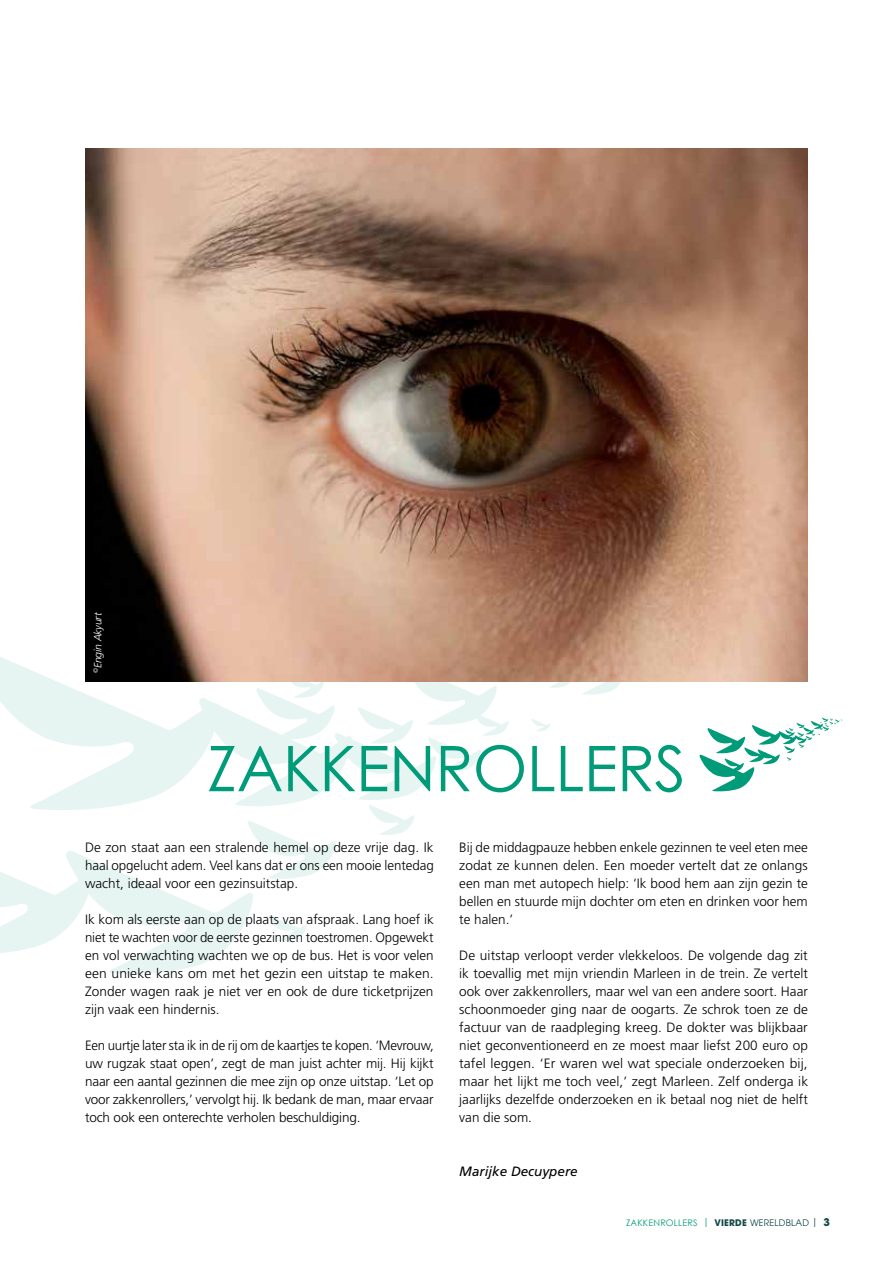
<style>
.page{position:relative;width:893px;height:1263px;background:#fff}
.page>*{position:absolute;margin:0;border:0;box-sizing:border-box;transform-origin:0 0}
.t1{font:63px "Century Gothic";letter-spacing:-.01em;color:#009b79}
.t2{font:300 13.5px/18px "Frutiger LT Std";color:#000;text-align:justify}
.t3{font:italic 13.5px "Frutiger LT Std";color:#000}
.t4{font:italic 300 10.5px "Frutiger LT Std";color:#fff}
.t5{font:9px "Century Gothic";letter-spacing:.02em;color:#009b79}
.s1{font-family:"ITC Avant Garde Pro"}
.s2{font-family:"ITC Avant Garde Pro";font-weight:700;color:#144749}
.s3{font-family:"ITC Avant Garde Pro";color:#144749}
.s4{font-family:"ITC Avant Garde Pro";font-weight:700;font-size:10.5px;color:#144749}
</style>
<div class="page">
<svg style="left:0;top:657px;width:842px;height:317px"></svg>
<img style="left:85px;top:149px;width:723px;height:532px">
<p class="t4" style="left:92px;top:673px;width:62px;rotate:-90deg"><sup>©</sup>Engin Akyurt</p>
<h1 class="t1" style="left:207px;top:730px;width:480px">ZAKKENROLLERS</h1>
<p class="t2" style="left:85px;top:839px;width:350px">De zon staat aan een stralende hemel op deze vrije dag. Ik haal opgelucht adem. Veel kans dat er ons een mooie lentedag wacht, ideaal voor een gezinsuitstap.</p>
<p class="t2" style="left:85px;top:911px;width:350px">Ik kom als eerste aan op de plaats van afspraak. Lang hoef ik niet te wachten voor de eerste gezinnen toestromen. Opgewekt en vol verwachting wachten we op de bus. Het is voor velen een unieke kans om met het gezin een uitstap te maken.<br>Zonder wagen raak je niet ver en ook de dure ticketprijzen zijn vaak een hindernis.</p>
<p class="t2" style="left:85px;top:1037px;width:350px">Een uurtje later sta ik in de rij om de kaartjes te kopen. ‘Mevrouw, uw rugzak staat open’, zegt de man juist achter mij. Hij kijkt naar een aantal gezinnen die mee zijn op onze uitstap. ‘Let op voor zakkenrollers,’ vervolgt hij. Ik bedank de man, maar ervaar toch ook een onterechte verholen beschuldiging.</p>
<p class="t2" style="left:459px;top:839px;width:350px">Bij de middagpauze hebben enkele gezinnen te veel eten mee zodat ze kunnen delen. Een moeder vertelt dat ze onlangs een man met autopech hielp: ‘Ik bood hem aan zijn gezin te bellen en stuurde mijn dochter om eten en drinken voor hem te halen.’</p>
<p class="t2" style="left:459px;top:947px;width:350px">De uitstap verloopt verder vlekkeloos. De volgende dag zit ik toevallig met mijn vriendin Marleen in de trein. Ze vertelt ook over zakkenrollers, maar wel van een andere soort. Haar schoonmoeder ging naar de oogarts. Ze schrok toen ze de factuur van de raadpleging kreeg. De dokter was blijkbaar niet geconventioneerd en ze moest maar liefst 200 euro op tafel leggen. ‘Er waren wel wat speciale onderzoeken bij, maar het lijkt me toch veel,’ zegt Marleen. Zelf onderga ik jaarlijks dezelfde onderzoeken en ik betaal nog niet de helft van die som.</p>
<p class="t3" style="left:459px;top:1163px;width:120px">Marijke Decuypere</p>
<p class="t5" style="left:626px;top:1217px;width:205px">ZAKKENROLLERS <span class="s1">|</span> <span class="s2">VIERDE</span> <span class="s3">WERELDBLAD |</span> <span class="s4">3</span></p>
</div>
